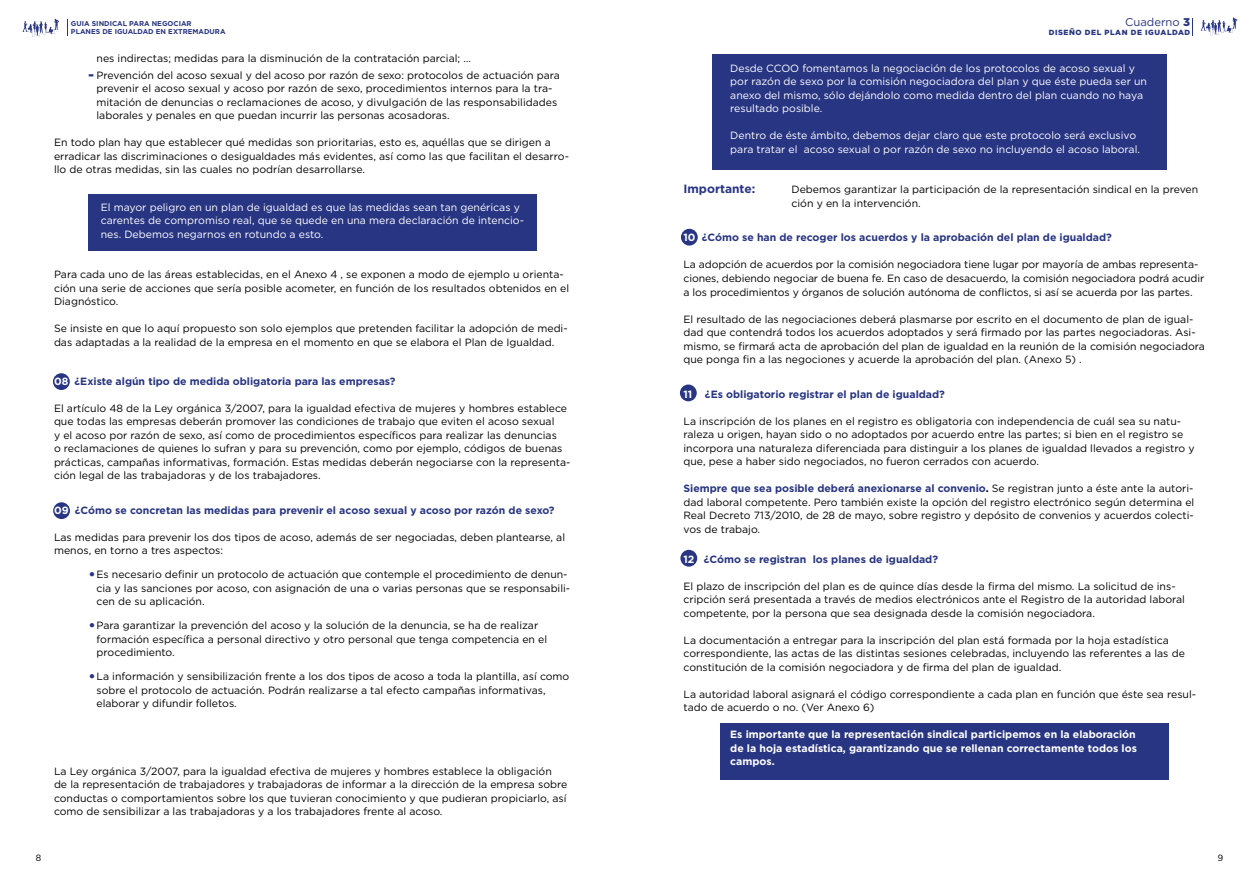
<style>
.page{position:relative;width:1259px;height:893px;background:#fff}
.page>*{position:absolute;margin:0;border:0;box-sizing:border-box;transform-origin:0 0}
.t1{font:700 12px "Gotham";color:#283583}
.t2{font:11.25px "Gotham";color:#283583}
.t3{font:10.5px/13.5px "Gotham";color:#000}
.t4{font:10.5px/13.5px "Gotham";color:#fff}
.t5{font:700 10.5px "Gotham";color:#283583}
.t6{font:700 10.5px/13.5px "Gotham";color:#fff;text-align:justify}
.t7{font:9px "Nunito";color:#000}
.t8{font:900 7.5px "Gotham";letter-spacing:.075em;color:#283583}
.t9{font:700 7.05px/8.6px "Gotham";color:#283583}
.s1{font-weight:900}
.s2{font-weight:700;font-size:15px;color:#283583}
.s3{color:#fff}
.s4{font-size:16.5px;color:#283583}
.s5{font-weight:700;color:#283583}
.s6{font-weight:700}
</style>
<div class="page">
<svg style="left:67px;top:20px;width:1px;height:16px"></svg>
<svg style="left:1192px;top:18px;width:1px;height:17px"></svg>
<svg style="left:1200px;top:17px;width:37px;height:18px"></svg>
<svg style="left:22px;top:19px;width:37px;height:18px"></svg>
<div style="left:53px;top:502px;width:17px;height:17px;background:#283583;border-radius:50%"></div>
<div style="left:53px;top:373px;width:17px;height:17px;background:#283583;border-radius:50%"></div>
<div style="left:88px;top:194px;width:449px;height:56px;background:#283583"></div>
<div style="left:680px;top:550px;width:17px;height:17px;background:#283583;border-radius:50%"></div>
<div style="left:680px;top:385px;width:17px;height:16px;background:#283583;border-radius:50%"></div>
<div style="left:681px;top:229px;width:17px;height:17px;background:#283583;border-radius:50%"></div>
<div style="left:720px;top:723px;width:448px;height:56px;background:#283583"></div>
<div style="left:712px;top:54px;width:454px;height:115px;background:#283583"></div>
<p class="t9" style="left:71px;top:19px;width:156px">GUIA SINDICAL PARA NEGOCIAR<br>PLANES DE IGUALDAD EN EXTREMADURA</p>
<p class="t2" style="left:1125px;top:14px;width:66px">Cuaderno <span class="s1">3</span></p>
<p class="t8" style="left:1048px;top:28px;width:143px">DISEÑO DEL PLAN DE IGUALDAD</p>
<p class="t3" style="left:97px;top:52px;width:376px">nes indirectas; medidas para la disminución de la contratación parcial; …</p>
<p class="t3" style="left:97px;top:68px;width:465px;text-indent:-9px"><span class="s2">-</span> Prevención del acoso sexual y del acoso por razón de sexo: protocolos de actuación para prevenir el acoso sexual y acoso por razón de sexo, procedimientos internos para la tra&shy;mitación de denuncias o reclamaciones de acoso, y divulgación de las responsabilidades laborales y penales en que puedan incurrir las personas acosadoras.</p>
<p class="t3" style="left:54px;top:136px;width:516px">En todo plan hay que establecer qué medidas son prioritarias, esto es, aquéllas que se dirigen a erradicar las discriminaciones o desigualdades más evidentes, así como las que facilitan el desarro&shy;llo de otras medidas, sin las cuales no podrían desarrollarse.</p>
<p class="t4" style="left:101px;top:200px;width:425px">El mayor peligro en un plan de igualdad es que las medidas sean tan genéricas y carentes de compromiso real, que se quede en una mera declaración de intencio&shy;nes. Debemos negarnos en rotundo a esto.</p>
<p class="t3" style="left:54px;top:268px;width:516px">Para cada uno de las áreas establecidas, en el Anexo 4 , se exponen a modo de ejemplo u orienta&shy;ción una serie de acciones que sería posible acometer, en función de los resultados obtenidos en el<br>Diagnóstico.</p>
<p class="t3" style="left:54px;top:322px;width:515px">Se insiste en que lo aquí propuesto son solo ejemplos que pretenden facilitar la adopción de medi&shy;das adaptadas a la realidad de la empresa en el momento en que se elabora el Plan de Igualdad.</p>
<p class="t5" style="left:54px;top:374px;width:343px"><span class="s3">08</span> ¿Existe algún tipo de medida obligatoria para las empresas?</p>
<p class="t3" style="left:54px;top:401px;width:518px">El artículo 48 de la Ley orgánica 3/2007, para la igualdad efectiva de mujeres y hombres establece que todas las empresas deberán promover las condiciones de trabajo que eviten el acoso sexual<br>y el acoso por razón de sexo, así como de procedimientos específicos para realizar las denuncias<br>o reclamaciones de quienes lo sufran y para su prevención, como por ejemplo, códigos de buenas prácticas, campañas informativas, formación. Estas medidas deberán negociarse con la representa&shy;ción legal de las trabajadoras y de los trabajadores.</p>
<p class="t5" style="left:54px;top:503px;width:502px"><span class="s3">09</span> ¿Cómo se concretan las medidas para prevenir el acoso sexual y acoso por razón de sexo?</p>
<p class="t3" style="left:54px;top:530px;width:512px">Las medidas para prevenir los dos tipos de acoso, además de ser negociadas, deben plantearse, al menos, en torno a tres aspectos:</p>
<p class="t3" style="left:97px;top:568px;width:475px;text-indent:-9px"><span class="s4">•</span>Es necesario definir un protocolo de actuación que contemple el procedimiento de denun&shy;cia y las sanciones por acoso, con asignación de una o varias personas que se responsabili&shy;cen de su aplicación.</p>
<p class="t3" style="left:97px;top:619px;width:452px;text-indent:-9px"><span class="s4">•</span>Para garantizar la prevención del acoso y la solución de la denuncia, se ha de realizar formación específica a personal directivo y otro personal que tenga competencia en el procedimiento.</p>
<p class="t3" style="left:97px;top:670px;width:474px;text-indent:-9px"><span class="s4">•</span>La información y sensibilización frente a los dos tipos de acoso a toda la plantilla, así como sobre el protocolo de actuación. Podrán realizarse a tal efecto campañas informativas, elaborar y difundir folletos.</p>
<p class="t3" style="left:54px;top:764px;width:515px">La Ley orgánica 3/2007, para la igualdad efectiva de mujeres y hombres establece la obligación de la representación de trabajadores y trabajadoras de informar a la dirección de la empresa sobre conductas o comportamientos sobre los que tuvieran conocimiento y que pudieran propiciarlo, así como de sensibilizar a las trabajadoras y a los trabajadores frente al acoso.</p>
<p class="t4" style="left:730px;top:61px;width:418px">Desde CCOO fomentamos la negociación de los protocolos de acoso sexual y por razón de sexo por la comisión negociadora del plan y que éste pueda ser un anexo del mismo, sólo dejándolo como medida dentro del plan cuando no haya resultado posible.</p>
<p class="t4" style="left:730px;top:129px;width:411px">Dentro de éste ámbito, debemos dejar claro que este protocolo será exclusivo para tratar el acoso sexual o por razón de sexo no incluyendo el acoso laboral.</p>
<p class="t1" style="left:683px;top:181px;width:73px">Importante:</p>
<p class="t3" style="left:791px;top:183px;width:408px">Debemos garantizar la participación de la representación sindical en la preven ción y en la intervención.</p>
<p class="t5" style="left:683px;top:231px;width:430px"><span class="s3">10</span> ¿Cómo se han de recoger los acuerdos y la aprobación del plan de igualdad?</p>
<p class="t3" style="left:683px;top:258px;width:522px">La adopción de acuerdos por la comisión negociadora tiene lugar por mayoría de ambas representa&shy;ciones, debiendo negociar de buena fe. En caso de desacuerdo, la comisión negociadora podrá acudir a los procedimientos y órganos de solución autónoma de conflictos, si así se acuerda por las partes.</p>
<p class="t3" style="left:683px;top:312px;width:523px">El resultado de las negociaciones deberá plasmarse por escrito en el documento de plan de igual&shy;dad que contendrá todos los acuerdos adoptados y será firmado por las partes negociadoras. Asi&shy;mismo, se firmará acta de aprobación del plan de igualdad en la reunión de la comisión negociadora que ponga fin a las negociones y acuerde la aprobación del plan. (Anexo 5) .</p>
<p class="t5" style="left:683px;top:387px;width:263px"><span class="s3">11</span> ¿Es obligatorio registrar el plan de igualdad?</p>
<p class="t3" style="left:683px;top:414px;width:512px">La inscripción de los planes en el registro es obligatoria con independencia de cuál sea su natu&shy;raleza u origen, hayan sido o no adoptados por acuerdo entre las partes; si bien en el registro se incorpora una naturaleza diferenciada para distinguir a los planes de igualdad llevados a registro y que, pese a haber sido negociados, no fueron cerrados con acuerdo.</p>
<p class="t3" style="left:683px;top:481px;width:512px;text-align:justify"><span class="s5">Siempre que sea posible deberá anexionarse al convenio</span><span class="s6">.</span> Se registran junto a éste ante la autori&shy;dad laboral competente. Pero también existe la opción del registro electrónico según determina el Real Decreto 713/2010, de 28 de mayo, sobre registro y depósito de convenios y acuerdos colecti&shy;vos de trabajo.</p>
<p class="t5" style="left:683px;top:552px;width:256px"><span class="s3">12</span> ¿Cómo se registran los planes de igualdad?</p>
<p class="t3" style="left:683px;top:579px;width:503px">El plazo de inscripción del plan es de quince días desde la firma del mismo. La solicitud de ins&shy;cripción será presentada a través de medios electrónicos ante el Registro de la autoridad laboral competente, por la persona que sea designada desde la comisión negociadora.</p>
<p class="t3" style="left:683px;top:633px;width:503px">La documentación a entregar para la inscripción del plan está formada por la hoja estadística correspondiente, las actas de las distintas sesiones celebradas, incluyendo las referentes a las de constitución de la comisión negociadora y de firma del plan de igualdad.</p>
<p class="t3" style="left:683px;top:687px;width:514px">La autoridad laboral asignará el código correspondiente a cada plan en función que éste sea resul&shy;tado de acuerdo o no. (Ver Anexo 6)</p>
<p class="t6" style="left:730px;top:727px;width:408px">Es importante que la representación sindical participemos en la elaboración de la hoja estadística, garantizando que se rellenan correctamente todos los campos.</p>
<p class="t7" style="left:36px;top:851px;width:7px">8</p>
<p class="t7" style="left:1217px;top:851px;width:7px">9</p>
</div>
